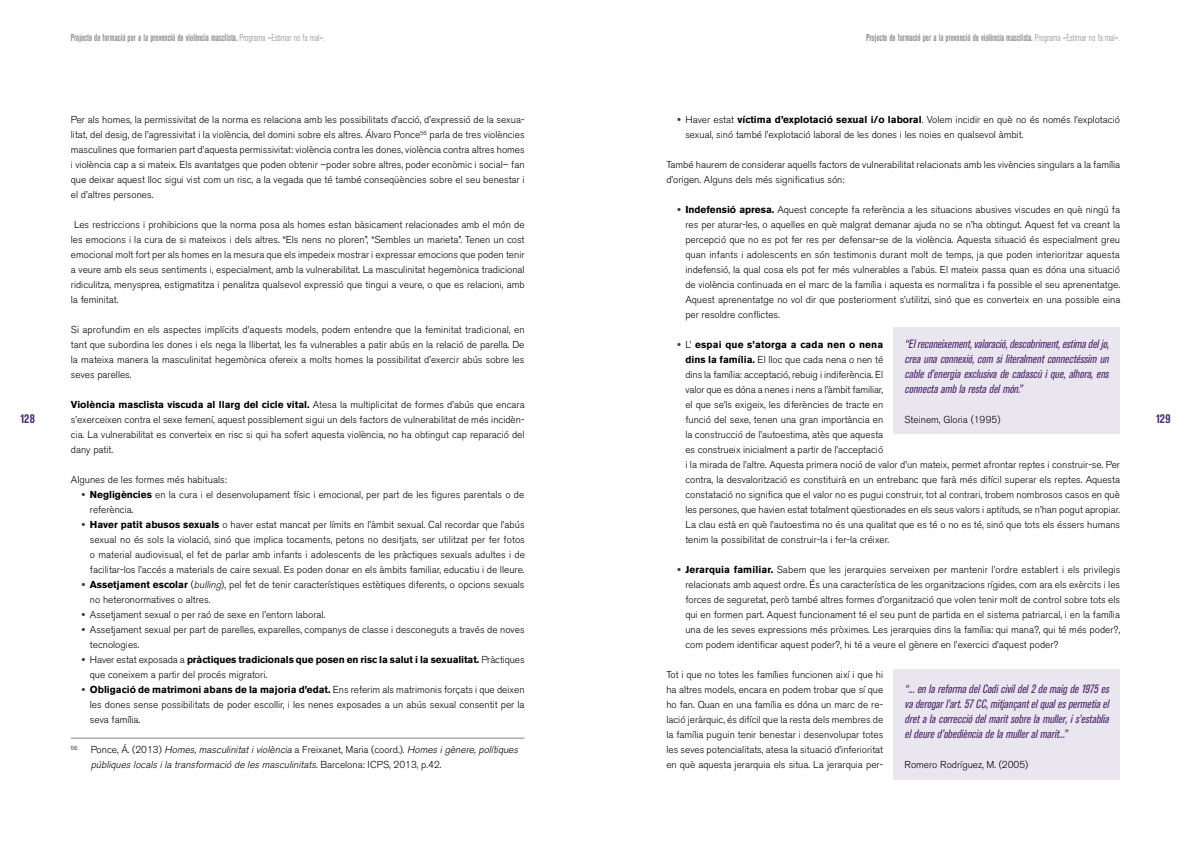
<style>
.page{position:relative;width:1191px;height:842px;background:#fff}
.page>*{position:absolute;margin:0;border:0;box-sizing:border-box;transform-origin:0 0}
.t1{font:700 condensed 13px "Akzidenz Grotesk BE";letter-spacing:-.02em;color:#4c286c}
.t2{font:italic condensed 12px/15px "Akzidenz Grotesk BE";color:#4c286c;text-align:justify}
.t3{font:300 10px/15px "Akzidenz Grotesk BE";color:#000;text-align:justify}
.t4{font:italic 300 10px/15px "Akzidenz Grotesk BE";color:#000}
.t5{font:500 condensed 10px "Akzidenz Grotesk BE";color:#878787}
.t6{font:300 5.8px "Akzidenz Grotesk BE";color:#000}
.s1{font-weight:300}
.s2{font-weight:700;color:#4c286c}
.s3{font-weight:700}
.s4{font-style:italic}
.s5{font-style:normal}
</style>
<div class="page">
<hr style="left:71px;top:738px;width:453px;height:1px;background:#878787">
<div style="left:893px;top:327px;width:227px;height:107px;background:#eae6ef"></div>
<div style="left:893px;top:669px;width:227px;height:110px;background:#eae6ef"></div>
<p class="t5" style="left:71px;top:32px;width:255px">Projecte de formació per a la prevenció de violència masclista. <span class="s1">Programa «Estimar no fa mal».</span></p>
<p class="t5" style="left:866px;top:32px;width:255px">Projecte de formació per a la prevenció de violència masclista. <span class="s1">Programa «Estimar no fa mal».</span></p>
<p class="t3" style="left:685px;top:112px;width:436px;text-indent:-8px"><span class="s2">•</span> Haver estat <span class="s3">víctima d’explotació sexual i/o laboral</span>. Volem incidir en què no és només l’explotació sexual, sinó també l’explotació laboral de les dones i les noies en qualsevol àmbit.</p>
<p class="t3" style="left:666px;top:157px;width:455px">També haurem de considerar aquells factors de vulnerabilitat relacionats amb les vivències singulars a la família d’origen. Alguns dels més significatius són:</p>
<p class="t3" style="left:685px;top:202px;width:436px;text-indent:-8px"><span class="s2">•</span> <span class="s3">Indefensió apresa.</span> Aquest concepte fa referència a les situacions abusives viscudes en què ningú fa res per aturar-les, o aquelles en què malgrat demanar ajuda no se n’ha obtingut. Aquest fet va creant la percepció que no es pot fer res per defensar-se de la violència. Aquesta situació és especialment greu quan infants i adolescents en són testimonis durant molt de temps, ja que poden interioritzar aquesta indefensió, la qual cosa els pot fer més vulnerables a l’abús. El mateix passa quan es dóna una situació de violència continuada en el marc de la família i aquesta es normalitza i fa possible el seu aprenentatge.<br>Aquest aprenentatge no vol dir que posteriorment s’utilitzi, sinó que es converteix en una possible eina per resoldre conflictes.</p>
<p class="t3" style="left:685px;top:337px;width:436px;text-align:left;text-indent:-8px"><span class="s2">•</span> L’ <span class="s3">espai que s’atorga a cada nen o nena<br>dins la família.</span> El lloc que cada nena o nen té<br>dins la família: acceptació, rebuig i indiferència. El<br>valor que es dóna a nenes i nens a l’àmbit familiar,<br>el que se’ls exigeix, les diferències de tracte en<br>funció del sexe, tenen una gran importància en<br>la construcció de l’autoestima, atès que aquesta<br>es construeix inicialment a partir de l’acceptació<br>i la mirada de l’altre. Aquesta primera noció de valor d’un mateix, permet afrontar reptes i construir-se. Per contra, la desvalorització es constituirà en un entrebanc que farà més difícil superar els reptes. Aquesta constatació no significa que el valor no es pugui construir, tot al contrari, trobem nombrosos casos en què les persones, que havien estat totalment qüestionades en els seus valors i aptituds, se n’han pogut apropiar.<br>La clau està en què l’autoestima no és una qualitat que es té o no es té, sinó que tots els éssers humans tenim la possibilitat de construir-la i fer-la créixer.</p>
<p class="t3" style="left:685px;top:562px;width:436px;text-indent:-8px"><span class="s2">•</span> <span class="s3">Jerarquia familiar.</span> Sabem que les jerarquies serveixen per mantenir l’ordre establert i els privilegis relacionats amb aquest ordre. És una característica de les organitzacions rígides, com ara els exèrcits i les forces de seguretat, però també altres formes d’organització que volen tenir molt de control sobre tots els qui en formen part. Aquest funcionament té el seu punt de partida en el sistema patriarcal, i en la família una de les seves expressions més pròximes. Les jerarquies dins la família: qui mana?, qui té més poder?, com podem identificar aquest poder?, hi té a veure el gènere en l’exercici d’aquest poder?</p>
<p class="t3" style="left:666px;top:667px;width:218px">Tot i que no totes les famílies funcionen així i que hi ha altres models, encara en podem trobar que sí que ho fan. Quan en una família es dóna un marc de re&shy;lació jeràrquic, és difícil que la resta dels membres de la família puguin tenir benestar i desenvolupar totes les seves potencialitats, atesa la situació d’inferioritat en què aquesta jerarquia els situa. La jerarquia per-</p>
<p class="t3" style="left:71px;top:112px;width:455px">Per als homes, la permissivitat de la norma es relaciona amb les possibilitats d’acció, d’expressió de la sexua&shy;litat, del desig, de l’agressivitat i la violència, del domini sobre els altres. Álvaro Ponce<sup>56</sup> parla de tres violències masculines que formarien part d’aquesta permissivitat: violència contra les dones, violència contra altres homes i violència cap a si mateix. Els avantatges que poden obtenir –poder sobre altres, poder econòmic i social– fan que deixar aquest lloc sigui vist com un risc, a la vegada que té també conseqüències sobre el seu benestar i el d’altres persones.</p>
<p class="t3" style="left:71px;top:217px;width:455px;text-indent:3px">Les restriccions i prohibicions que la norma posa als homes estan bàsicament relacionades amb el món de les emocions i la cura de si mateixos i dels altres. “Els nens no ploren”, “Sembles un marieta”. Tenen un cost emocional molt fort per als homes en la mesura que els impedeix mostrar i expressar emocions que poden tenir a veure amb els seus sentiments i, especialment, amb la vulnerabilitat. La masculinitat hegemònica tradicional ridiculitza, menysprea, estigmatitza i penalitza qualsevol expressió que tingui a veure, o que es relacioni, amb la feminitat.</p>
<p class="t3" style="left:71px;top:322px;width:455px">Si aprofundim en els aspectes implícits d’aquests models, podem entendre que la feminitat tradicional, en tant que subordina les dones i els nega la llibertat, les fa vulnerables a patir abús en la relació de parella. De la mateixa manera la masculinitat hegemònica ofereix a molts homes la possibilitat d’exercir abús sobre les seves parelles.</p>
<p class="t3" style="left:71px;top:397px;width:455px"><span class="s3">Violència masclista viscuda al llarg del cicle vital.</span> Atesa la multiplicitat de formes d’abús que encara s’exerceixen contra el sexe femení, aquest possiblement sigui un dels factors de vulnerabilitat de més incidèn&shy;cia. La vulnerabilitat es converteix en risc si qui ha sofert aquesta violència, no ha obtingut cap reparació del dany patit.</p>
<p class="t3" style="left:71px;top:472px;width:157px">Algunes de les formes més habituals:</p>
<p class="t3" style="left:90px;top:487px;width:436px;text-indent:-8px"><span class="s2">•</span> <span class="s3">Negligències</span> en la cura i el desenvolupament físic i emocional, per part de les figures parentals o de referència.</p>
<p class="t3" style="left:90px;top:517px;width:436px;text-indent:-8px"><span class="s2">•</span> <span class="s3">Haver patit abusos sexuals</span> o haver estat mancat per límits en l’àmbit sexual. Cal recordar que l’abús sexual no és sols la violació, sinó que implica tocaments, petons no desitjats, ser utilitzat per fer fotos o material audiovisual, el fet de parlar amb infants i adolescents de les pràctiques sexuals adultes i de facilitar-los l’accés a materials de caire sexual. Es poden donar en els àmbits familiar, educatiu i de lleure.</p>
<p class="t3" style="left:90px;top:577px;width:436px;text-indent:-8px"><span class="s2">•</span> <span class="s3">Assetjament escolar</span> (<span class="s4">bulling</span>), pel fet de tenir característiques estètiques diferents, o opcions sexuals no heteronormatives o altres.</p>
<p class="t3" style="left:82px;top:607px;width:245px"><span class="s2">•</span> Assetjament sexual o per raó de sexe en l’entorn laboral.</p>
<p class="t3" style="left:90px;top:622px;width:436px;text-indent:-8px"><span class="s2">•</span> Assetjament sexual per part de parelles, exparelles, companys de classe i desconeguts a través de noves tecnologies.</p>
<p class="t3" style="left:90px;top:652px;width:436px;text-indent:-8px"><span class="s2">•</span> Haver estat exposada a <span class="s3">pràctiques tradicionals que posen en risc la salut i la sexualitat.</span> Pràctiques que coneixem a partir del procés migratori.</p>
<p class="t3" style="left:90px;top:682px;width:436px;text-indent:-8px"><span class="s2">•</span> <span class="s3">Obligació de matrimoni abans de la majoria d’edat.</span> Ens referim als matrimonis forçats i que deixen les dones sense possibilitats de poder escollir, i les nenes exposades a un abús sexual consentit per la seva família.</p>
<p class="t6" style="left:71px;top:744px;width:8px">56</p>
<p class="t4" style="left:91px;top:742px;width:431px"><span class="s5">Po n c e , Á . ( 2 0 1 3 )</span> Homes,masculinitativiolència <span class="s5">a F r e i x a n e t , M a r i a ( c o o r d . ) .</span> Homesigènere,polítiques públiqueslocalsila transformació de lesmasculinitats<span class="s5">. B a r c e l o n a : I C P S , 2 0 1 3 , p . 4 2 .</span></p>
<p class="t2" style="left:904px;top:337px;width:209px">“Elreconeixement,valoració,descobriment,estimadeljo, creaunaconnexió,com siliteralmentconnectéssim un cabled’energiaexclusivadecadascúique,alhora,ens connectaamblarestadelmón.”</p>
<p class="t3" style="left:904px;top:412px;width:97px">Steinem, Gloria (1995)</p>
<h1 class="t1" style="left:20px;top:411px;width:16px">128</h1>
<h1 class="t1" style="left:1155px;top:411px;width:16px">129</h1>
<p class="t2" style="left:904px;top:682px;width:209px">“...enlareformadelCodicivildel2demaigde1975es vaderogarl’art.57CC,mitjançantelqualespermetiael dretalacorrecciódelmaritsobrelamuller,is’establia eldeured’obediènciadelamulleralmarit...”</p>
<p class="t3" style="left:904px;top:757px;width:125px">Romero Rodríguez, M. (2005)</p>
</div>
